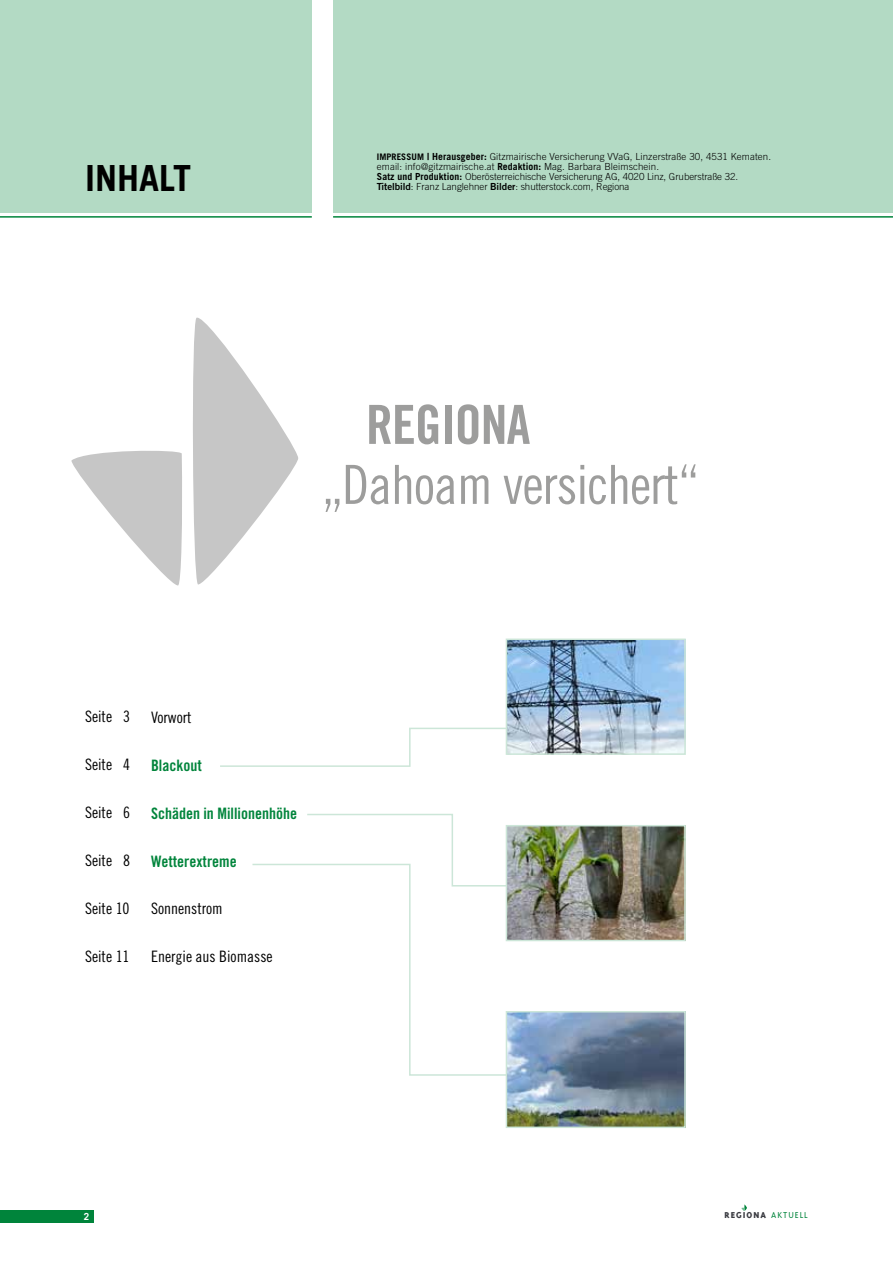
<style>
.page{position:relative;width:893px;height:1263px;background:#fff}
.page>*{position:absolute;margin:0;border:0;box-sizing:border-box;transform-origin:0 0}
.t1{font:54px "Trade Gothic LT Std Cn 18";letter-spacing:-.02em;color:#9d9d9c}
.t2{font:54px "Trade Gothic Bold Cond Twenty";letter-spacing:-.02em;color:#9d9d9c}
.t3{font:700 36px "Trade Gothic";color:#000}
.t4{font:15.75px "Trade Gothic LT Pro Cn 18";color:#000}
.t5{font:15.75px "Trade Gothic LT Pro Bd Cn 20";color:#00843b}
.t6{font:15.75px "Trade Gothic Bold Cond Twenty";color:#00843b}
.t7{font:800 9.9px "Triplex";letter-spacing:.1em;color:#3a3b41}
.t8{font:300 9.75px/10.2px "Trade Gothic";letter-spacing:.01em;color:#000}
.t9{font:700 9.75px "Trade Gothic";color:#fff}
.s1{font-weight:700;font-size:9px}
.s2{font-weight:700}
.s3{font-family:"Trade Gothic LT Pro Bd 2";font-weight:400}
.s4{font-weight:300;color:#00843b}
</style>
<div class="page">
<div style="left:0;top:0;width:312px;height:213px;background:#b3dac4"></div>
<div style="left:333px;top:0;width:560px;height:213px;background:#b3dac4"></div>
<svg style="left:741px;top:1204px;width:6px;height:7px"></svg>
<div style="left:0;top:1210px;width:94px;height:12px;background:#00843b"></div>
<hr style="left:0;top:216px;width:312px;height:2px;background:#00843b">
<hr style="left:333px;top:216px;width:560px;height:2px;background:#00843b">
<svg style="left:220px;top:727px;width:286px;height:40px"></svg>
<svg style="left:307px;top:813px;width:199px;height:50px"></svg>
<svg style="left:252px;top:863px;width:262px;height:213px"></svg>
<img style="left:509px;top:828px;width:174px;height:110px">
<div style="left:506px;top:825px;width:180px;height:116px;border:2px solid #cce6d8"></div>
<img style="left:509px;top:1014px;width:174px;height:111px">
<div style="left:506px;top:1011px;width:180px;height:117px;border:2px solid #cce6d8"></div>
<img style="left:509px;top:641px;width:174px;height:111px">
<div style="left:506px;top:638px;width:180px;height:117px;border:2px solid #cce6d8"></div>
<svg style="left:193px;top:317px;width:105px;height:268px"></svg>
<svg style="left:71px;top:450px;width:111px;height:136px"></svg>
<h2 class="t3" style="left:85px;top:156px;width:108px">INHALT</h2>
<p class="t8" style="left:377px;top:151px;width:396px"><span class="s1">IMPRESSUM</span> <span class="s2">| Herausgeber:</span> Gitzmairische Versicherung VVaG, Linzerstraße 30, 4531 Kematen. email: info@gitzmairische.at <span class="s2">Redaktion:</span> Mag. Barbara Bleimschein.<br><span class="s2">Satz und Produktion:</span> Oberösterreichische Versicherung AG, 4020 Linz, Gruberstraße 32.<br><span class="s3">Titelbild</span>: Franz Langlehner <span class="s3">Bilder</span>: shutterstock.com, Regiona</p>
<h1 class="t2" style="left:366px;top:392px;width:166px">REGIONA</h1>
<h1 class="t1" style="left:322px;top:453px;width:378px">„Dahoam versichert“</h1>
<h3 class="t4" style="left:85px;top:707px;width:46px">Seite 3</h3>
<h3 class="t4" style="left:151px;top:708px;width:42px">Vorwort</h3>
<h3 class="t4" style="left:85px;top:755px;width:46px">Seite 4</h3>
<h3 class="t6" style="left:151px;top:756px;width:52px">Blackout</h3>
<h3 class="t4" style="left:85px;top:803px;width:46px">Seite 6</h3>
<h3 class="t5" style="left:151px;top:804px;width:147px">Schäden in Millionenhöhe</h3>
<h3 class="t4" style="left:85px;top:851px;width:46px">Seite 8</h3>
<h3 class="t6" style="left:151px;top:852px;width:87px">Wetterextreme</h3>
<h3 class="t4" style="left:85px;top:899px;width:46px">Seite 10</h3>
<h3 class="t4" style="left:151px;top:899px;width:73px">Sonnenstrom</h3>
<h3 class="t4" style="left:85px;top:947px;width:46px">Seite 11</h3>
<h3 class="t4" style="left:151px;top:947px;width:123px">Energie aus Biomasse</h3>
<p class="t9" style="left:84px;top:1210px;width:7px">2</p>
<p class="t7" style="left:725px;top:1209px;width:85px">REGIONA <span class="s4">AKTUELL</span></p>
</div>
